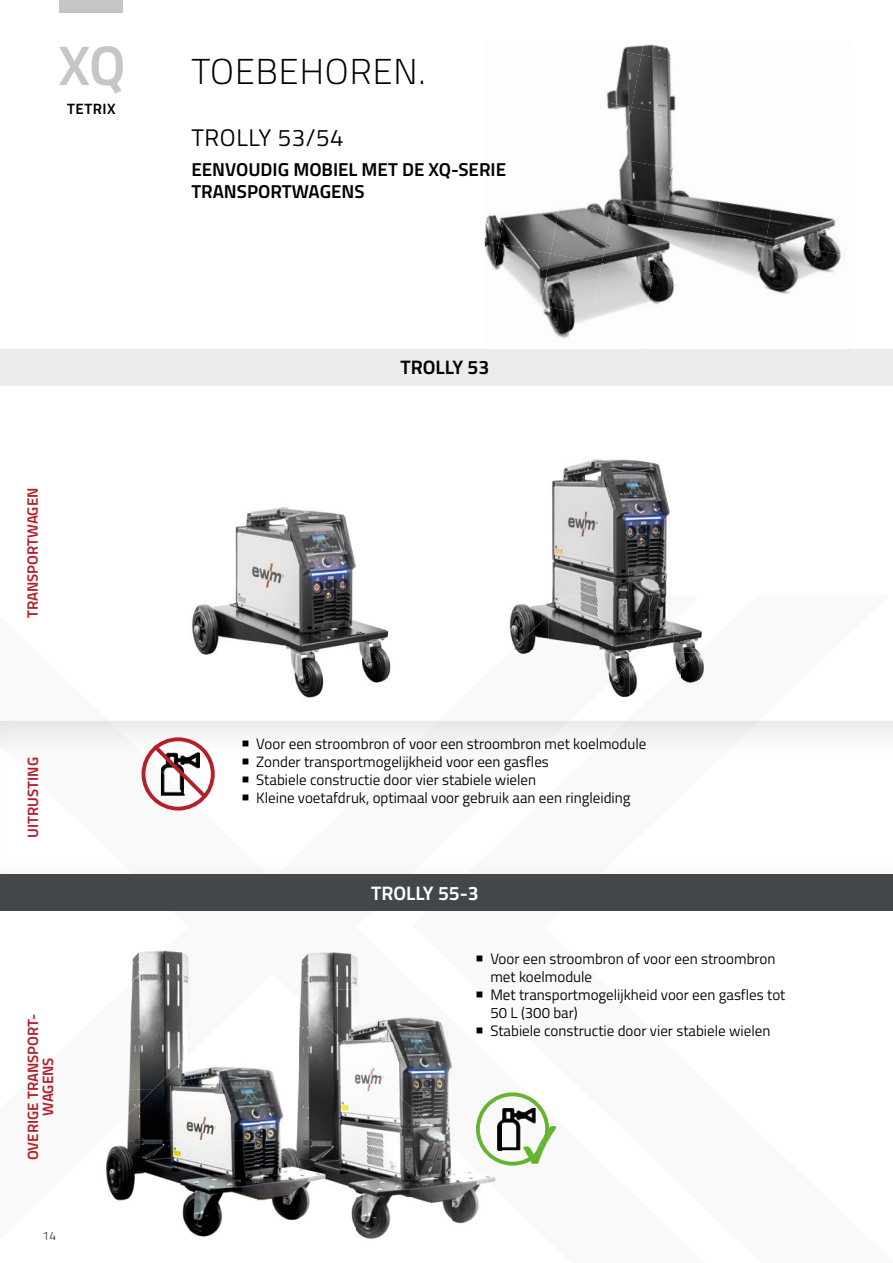
<style>
.page{position:relative;width:893px;height:1263px;background:#fff}
.page>*{position:absolute;margin:0;border:0;box-sizing:border-box;transform-origin:0 0}
.t1{font:300 36px "Titillium Text";letter-spacing:.025em;color:#000}
.t2{font:24px "Titillium Text";letter-spacing:.025em;color:#000}
.t3{font:700 19.5px "Titillium Text";color:#fff}
.t4{font:700 19.5px "Titillium Text";color:#000}
.t5{font:700 18.75px/22.5px "Titillium Text";color:#000}
.t6{font:15px/18px "Titillium Text";color:#000}
.t7{font:700 15px/15px "Titillium Text";color:#b51f2a;text-align:center}
.t8{font:700 15px "Titillium Text";letter-spacing:.03em;color:#000}
.t9{font:300 12px "Titillium Text";color:#000}
</style>
<div class="page">
<svg style="left:705px;top:721px;width:188px;height:190px"></svg>
<img style="left:705px;top:721px;width:54px;height:153px">
<svg style="left:0;top:721px;width:705px;height:445px"></svg>
<img style="left:0;top:721px;width:570px;height:153px">
<div style="left:0;top:349px;width:893px;height:36px;background:#ececec"></div>
<img style="left:641px;top:44px;width:30px;height:11px">
<img style="left:606px;top:45px;width:35px;height:52px">
<img style="left:631px;top:55px;width:45px;height:52px">
<img style="left:606px;top:97px;width:26px;height:13px">
<img style="left:622px;top:107px;width:54px;height:52px">
<img style="left:673px;top:117px;width:3px;height:42px">
<img style="left:612px;top:159px;width:61px;height:52px">
<img style="left:663px;top:169px;width:51px;height:52px">
<img style="left:714px;top:200px;width:52px;height:31px">
<img style="left:766px;top:208px;width:51px;height:32px">
<img style="left:817px;top:216px;width:23px;height:34px">
<img style="left:485px;top:215px;width:14px;height:26px">
<img style="left:499px;top:211px;width:51px;height:33px">
<img style="left:550px;top:201px;width:62px;height:53px">
<img style="left:602px;top:211px;width:61px;height:52px">
<img style="left:653px;top:221px;width:61px;height:52px">
<img style="left:704px;top:231px;width:62px;height:46px">
<img style="left:756px;top:240px;width:61px;height:52px">
<img style="left:807px;top:250px;width:34px;height:42px">
<img style="left:485px;top:241px;width:14px;height:18px">
<img style="left:489px;top:244px;width:62px;height:52px">
<img style="left:541px;top:254px;width:61px;height:52px">
<img style="left:592px;top:263px;width:61px;height:52px">
<img style="left:643px;top:273px;width:62px;height:42px">
<img style="left:695px;top:283px;width:10px;height:32px">
<img style="left:777px;top:292px;width:13px;height:2px">
<img style="left:537px;top:306px;width:55px;height:43px">
<img style="left:586px;top:315px;width:18px;height:34px">
<img style="left:552px;top:459px;width:118px;height:90px">
<img style="left:552px;top:549px;width:34px;height:47px">
<img style="left:586px;top:549px;width:81px;height:47px">
<img style="left:673px;top:630px;width:29px;height:22px">
<img style="left:509px;top:603px;width:33px;height:36px">
<img style="left:542px;top:603px;width:7px;height:12px">
<img style="left:649px;top:644px;width:17px;height:3px">
<img style="left:616px;top:693px;width:13px;height:5px">
<img style="left:629px;top:693px;width:5px;height:4px">
<img style="left:673px;top:652px;width:7px;height:17px">
<img style="left:680px;top:635px;width:24px;height:48px">
<img style="left:676px;top:669px;width:5px;height:14px">
<img style="left:512px;top:615px;width:37px;height:35px">
<img style="left:549px;top:596px;width:100px;height:54px">
<img style="left:649px;top:596px;width:50px;height:48px">
<img style="left:516px;top:650px;width:16px;height:5px">
<img style="left:604px;top:650px;width:34px;height:43px">
<img style="left:192px;top:507px;width:199px;height:191px">
<div style="left:0;top:874px;width:893px;height:36px;background:#444749"></div>
<img style="left:378px;top:938px;width:27px;height:11px">
<img style="left:405px;top:938px;width:48px;height:51px">
<img style="left:453px;top:975px;width:10px;height:15px">
<img style="left:460px;top:990px;width:41px;height:51px">
<img style="left:337px;top:1042px;width:20px;height:156px">
<img style="left:357px;top:1076px;width:38px;height:18px">
<img style="left:357px;top:1094px;width:48px;height:104px">
<img style="left:405px;top:1115px;width:43px;height:31px">
<img style="left:405px;top:1146px;width:48px;height:52px">
<img style="left:453px;top:1155px;width:25px;height:43px">
<img style="left:351px;top:1198px;width:128px;height:41px">
<img style="left:425px;top:938px;width:76px;height:37px">
<img style="left:463px;top:975px;width:38px;height:36px">
<img style="left:337px;top:938px;width:41px;height:103px">
<img style="left:378px;top:949px;width:41px;height:143px">
<img style="left:419px;top:989px;width:41px;height:154px">
<img style="left:460px;top:1027px;width:14px;height:14px">
<img style="left:342px;top:1041px;width:36px;height:35px">
<img style="left:460px;top:1041px;width:41px;height:153px">
<img style="left:395px;top:1092px;width:24px;height:23px">
<svg style="left:448px;top:1143px;width:12px;height:12px"></svg>
<img style="left:102px;top:987px;width:159px;height:250px">
<img style="left:102px;top:935px;width:141px;height:154px">
<img style="left:243px;top:935px;width:94px;height:52px">
<img style="left:243px;top:986px;width:15px;height:16px">
<img style="left:102px;top:1089px;width:52px;height:51px">
<img style="left:261px;top:987px;width:38px;height:234px">
<img style="left:299px;top:1036px;width:38px;height:183px">
<img style="left:261px;top:938px;width:76px;height:49px">
<svg style="left:287px;top:987px;width:12px;height:12px"></svg>
<img style="left:299px;top:987px;width:38px;height:49px">
<svg style="left:142px;top:737px;width:73px;height:73px"></svg>
<svg style="left:476px;top:1092px;width:73px;height:73px"></svg>
<img style="left:549px;top:1126px;width:7px;height:38px">
<img style="left:523px;top:1126px;width:26px;height:38px">
<svg style="left:59px;top:46px;width:64px;height:47px"></svg>
<div style="left:60px;top:0;width:63px;height:13px;background:#c6c6c6"></div>
<p class="t8" style="left:67px;top:97px;width:50px">TETRIX</p>
<p class="t7" style="left:24px;top:618px;width:132px;rotate:-90deg">TRANSPORTWAGEN</p>
<p class="t7" style="left:25px;top:838px;width:82px;rotate:-90deg">UITRUSTING</p>
<p class="t7" style="left:25px;top:1160px;width:148px;rotate:-90deg">OVERIGE TRANSPORT-<br>WAGENS</p>
<p class="t9" style="left:43px;top:1227px;width:15px">14</p>
<h1 class="t1" style="left:191px;top:46px;width:236px">TOEBEHOREN.</h1>
<h2 class="t2" style="left:191px;top:120px;width:154px">TROLLY 53/54</h2>
<p class="t5" style="left:191px;top:157px;width:316px">EENVOUDIG MOBIEL MET DE XQ-SERIE<br>TRANSPORTWAGENS</p>
<h3 class="t4" style="left:400px;top:353px;width:90px">TROLLY 53</h3>
<p class="t6" style="left:241px;top:734px;width:407px">○ Voor een stroombron of voor een stroombron met koelmodule</p>
<p class="t6" style="left:241px;top:752px;width:309px">○ Zonder transportmogelijkheid voor een gasfles</p>
<p class="t6" style="left:241px;top:770px;width:296px">○ Stabiele constructie door vier stabiele wielen</p>
<p class="t6" style="left:241px;top:788px;width:391px">○ Kleine voetafdruk, optimaal voor gebruik aan een ringleiding</p>
<h3 class="t3" style="left:371px;top:878px;width:109px">TROLLY 55-3</h3>
<p class="t6" style="left:490px;top:949px;width:287px;text-indent:-15px">○ Voor een stroombron of voor een stroombron met koelmodule</p>
<p class="t6" style="left:490px;top:985px;width:297px;text-indent:-15px">○ Met transportmogelijkheid voor een gasfles tot<br>50 L (300 bar)</p>
<p class="t6" style="left:475px;top:1021px;width:296px">○ Stabiele constructie door vier stabiele wielen</p>
</div>
